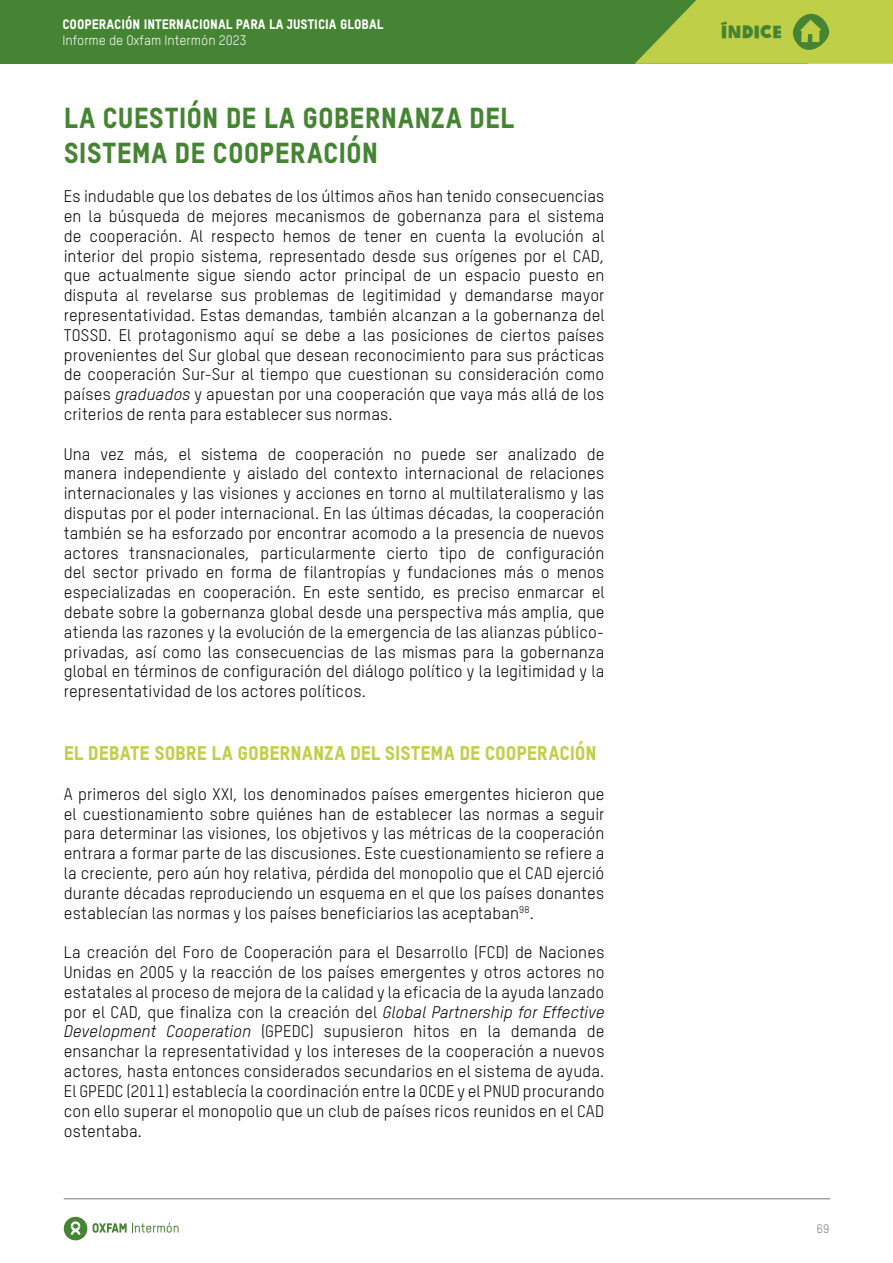
<style>
.page{position:relative;width:893px;height:1263px;background:#fff}
.page>*{position:absolute;margin:0;border:0;box-sizing:border-box;transform-origin:0 0}
.t1{font:28.5px/34.2px "Oxfam TSTARPRO Headline";color:#458432}
.t2{font:19.5px "Oxfam TSTARPRO Headline";letter-spacing:-.005em;color:#c0cf48}
.t3{font:17.7px "Oxfam Global Headline";color:#458432}
.t4{font:16.5px/19.8px "Oxfam TSTARPRO";letter-spacing:.01em;color:#000;text-align:justify}
.t5{font:13.5px "Oxfam TSTARPRO Headline";color:#fff}
.t6{font:13.5px "Oxfam TSTARPRO";color:#fff}
.t7{font:12px "Oxfam TSTARPRO";color:#777776}
.s1{font-style:italic}
</style>
<div class="page">
<hr style="left:64px;top:1198px;width:766px;height:1px;background:#777776">
<svg style="left:64px;top:1217px;width:23px;height:23px"></svg>
<svg style="left:93px;top:1223px;width:86px;height:10px"></svg>
<div style="left:0;top:0;width:808px;height:64px;background:#458432"></div>
<svg style="left:635px;top:0;width:258px;height:64px;background:#abc244"></svg>
<p class="t5" style="left:62px;top:16px;width:323px">COOPERACIÓN INTERNACIONAL PARA LA JUSTICIA GLOBAL</p>
<p class="t6" style="left:62px;top:32px;width:186px">Informe de Oxfam Intermón 2023</p>
<h1 class="t1" style="left:64px;top:101px;width:452px">LA CUESTIÓN DE LA GOBERNANZA DEL<br>SISTEMA DE COOPERACIÓN</h1>
<p class="t4" style="left:64px;top:186px;width:542px">Es indudable que los debates de los últimos años han tenido consecuencias en la búsqueda de mejores mecanismos de gobernanza para el sistema de cooperación. Al respecto hemos de tener en cuenta la evolución al interior del propio sistema, representado desde sus orígenes por el CAD, que actualmente sigue siendo actor principal de un espacio puesto en disputa al revelarse sus problemas de legitimidad y demandarse mayor representatividad. Estas demandas, también alcanzan a la gobernanza del TOSSD. El protagonismo aquí se debe a las posiciones de ciertos países provenientes del Sur global que desean reconocimiento para sus prácticas de cooperación Sur-Sur al tiempo que cuestionan su consideración como países <span class="s1">graduados</span> y apuestan por una cooperación que vaya más allá de los criterios de renta para establecer sus normas.</p>
<p class="t4" style="left:64px;top:444px;width:542px">Una vez más, el sistema de cooperación no puede ser analizado de manera independiente y aislado del contexto internacional de relaciones internacionales y las visiones y acciones en torno al multilateralismo y las disputas por el poder internacional. En las últimas décadas, la cooperación también se ha esforzado por encontrar acomodo a la presencia de nuevos actores transnacionales, particularmente cierto tipo de configuración del sector privado en forma de filantropías y fundaciones más o menos especializadas en cooperación. En este sentido, es preciso enmarcar el debate sobre la gobernanza global desde una perspectiva más amplia, que atienda las razones y la evolución de la emergencia de las alianzas público&shy;privadas, así como las consecuencias de las mismas para la gobernanza global en términos de configuración del diálogo político y la legitimidad y la representatividad de los actores políticos.</p>
<p class="t2" style="left:64px;top:741px;width:534px">EL DEBATE SOBRE LA GOBERNANZA DEL SISTEMA DE COOPERACIÓN</p>
<p class="t4" style="left:64px;top:784px;width:542px">A primeros del siglo XXI, los denominados países emergentes hicieron que el cuestionamiento sobre quiénes han de establecer las normas a seguir para determinar las visiones, los objetivos y las métricas de la cooperación entrara a formar parte de las discusiones. Este cuestionamiento se refiere a la creciente, pero aún hoy relativa, pérdida del monopolio que el CAD ejerció durante décadas reproduciendo un esquema en el que los países donantes establecían las normas y los países beneficiarios las aceptaban<sup>98</sup>.</p>
<p class="t4" style="left:64px;top:942px;width:542px">La creación del Foro de Cooperación para el Desarrollo (FCD) de Naciones Unidas en 2005 y la reacción de los países emergentes y otros actores no estatales al proceso de mejora de la calidad y la eficacia de la ayuda lanzado por el CAD, que finaliza con la creación del <span class="s1">Global Partnership for Effective Development Cooperation</span> (GPEDC) supusieron hitos en la demanda de ensanchar la representatividad y los intereses de la cooperación a nuevos actores, hasta entonces considerados secundarios en el sistema de ayuda.<br>El GPEDC (2011) establecía la coordinación entre la OCDE y el PNUD procurando con ello superar el monopolio que un club de países ricos reunidos en el CAD ostentaba.</p>
<p class="t3" style="left:721px;top:17px;width:63px">ÍNDICE</p>
<p class="t7" style="left:817px;top:1221px;width:14px">69</p>
</div>
